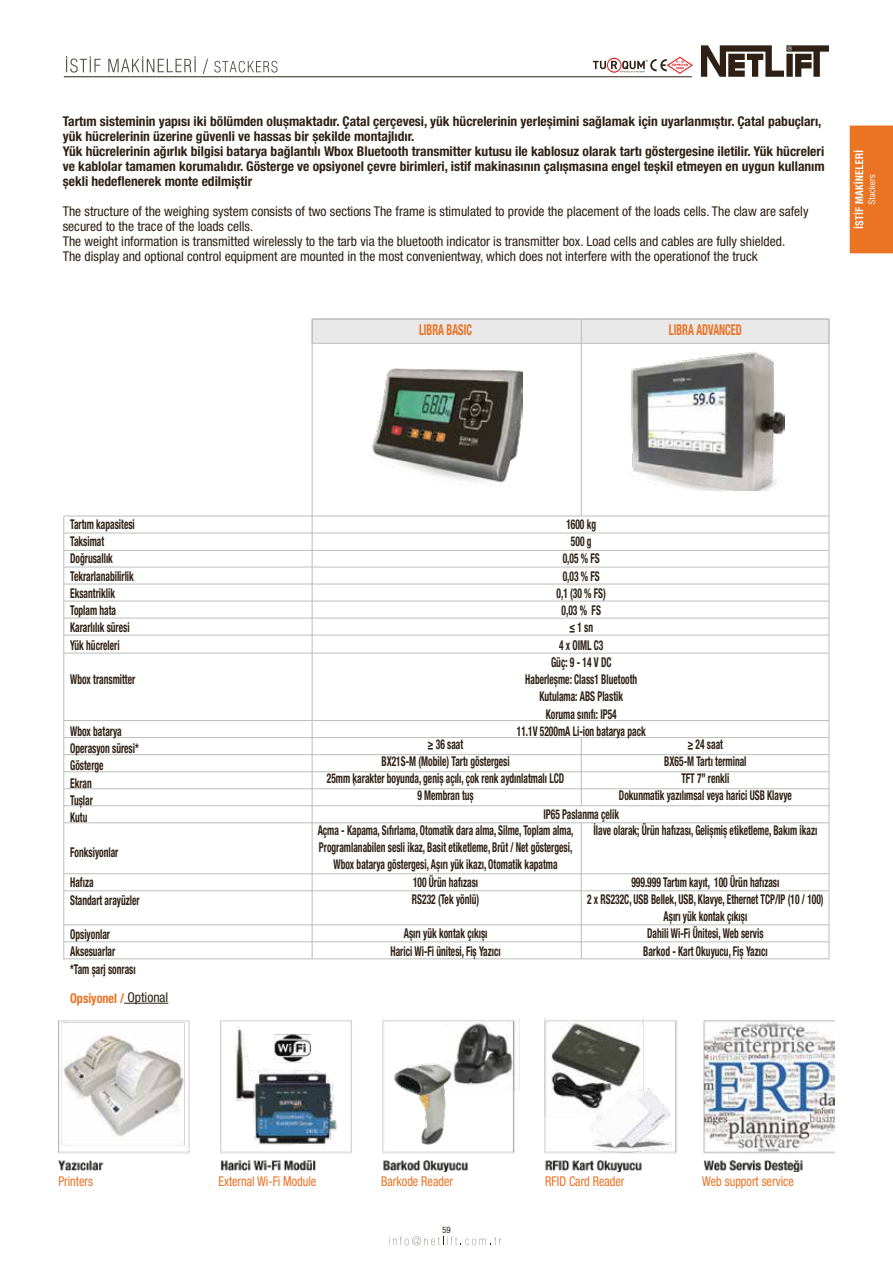
<style>
.page{position:relative;width:893px;height:1263px;background:#fff}
.page>*{position:absolute;margin:0;border:0;box-sizing:border-box;transform-origin:0 0}
.t1{font:700 condensed 15px "Helvetica Neue LT Pro";color:#ea7224;scale:.7 1}
.t2{font:700 condensed 13.5px/17.2px "Helvetica Neue LT Pro";color:#2e2014;text-align:center;scale:.7 1}
.t3{font:700 condensed 13.5px/15px "Helvetica Neue LT Pro";color:#2e2014}
.t4{font:condensed 13.5px/15px "Helvetica Neue LT Pro";color:#2e2014}
.t5{font:condensed 13.5px "Helvetica Neue LT Pro";color:#ea7224;scale:.9 1}
.t6{font:700 condensed 13.5px "Helvetica Neue LT Pro";color:#ea7224;scale:.9 1}
.t7{font:condensed 8.85px "Helvetica Neue LT Pro";color:#2e2014}
.s1{font-weight:400;color:#2e2014}
</style>
<div class="page">
<svg style="left:63px;top:319px;width:766px;height:640px"></svg>
<hr style="left:64px;top:533px;width:765px;height:1px;background:#bebdbc">
<hr style="left:64px;top:516px;width:765px;height:1px;background:#bebdbc">
<hr style="left:64px;top:550px;width:765px;height:1px;background:#bebdbc">
<hr style="left:64px;top:567px;width:765px;height:1px;background:#bebdbc">
<hr style="left:64px;top:584px;width:765px;height:1px;background:#bebdbc">
<hr style="left:64px;top:601px;width:765px;height:1px;background:#bebdbc">
<hr style="left:64px;top:618px;width:765px;height:1px;background:#bebdbc">
<hr style="left:64px;top:635px;width:765px;height:1px;background:#bebdbc">
<hr style="left:64px;top:653px;width:765px;height:1px;background:#bebdbc">
<hr style="left:64px;top:771px;width:765px;height:1px;background:#bebdbc">
<hr style="left:64px;top:754px;width:765px;height:1px;background:#bebdbc">
<hr style="left:64px;top:788px;width:765px;height:1px;background:#bebdbc">
<hr style="left:64px;top:805px;width:765px;height:1px;background:#bebdbc">
<hr style="left:64px;top:737px;width:765px;height:1px;background:#bebdbc">
<hr style="left:64px;top:720px;width:765px;height:1px;background:#bebdbc">
<hr style="left:64px;top:822px;width:765px;height:1px;background:#bebdbc">
<hr style="left:64px;top:873px;width:765px;height:1px;background:#bebdbc">
<hr style="left:64px;top:890px;width:765px;height:1px;background:#bebdbc">
<hr style="left:64px;top:924px;width:765px;height:1px;background:#bebdbc">
<hr style="left:64px;top:941px;width:765px;height:1px;background:#bebdbc">
<img style="left:58px;top:1018px;width:777px;height:153px">
<img style="left:627px;top:351px;width:157px;height:140px">
<img style="left:368px;top:368px;width:155px;height:120px">
<hr style="left:124px;top:1003px;width:44px;height:1px;background:#2e2014">
<hr style="left:581px;top:823px;width:1px;height:136px;background:#bcbbba">
<hr style="left:581px;top:737px;width:1px;height:69px;background:#bcbbba">
<hr style="left:581px;top:319px;width:1px;height:197px;background:#bcbbba">
<hr style="left:312px;top:319px;width:1px;height:640px;background:#bcbbba">
<svg style="left:389px;top:1236px;width:112px;height:9px"></svg>
<svg style="left:701px;top:45px;width:128px;height:32px"></svg>
<hr style="left:64px;top:77px;width:628px;height:1px;background:#2e2014">
<svg style="left:66px;top:56px;width:35px;height:17px"></svg>
<svg style="left:108px;top:56px;width:88px;height:16px"></svg>
<svg style="left:203px;top:59px;width:5px;height:15px"></svg>
<svg style="left:214px;top:61px;width:64px;height:12px"></svg>
<svg style="left:593px;top:56px;width:100px;height:18px"></svg>
<svg style="left:850px;top:126px;width:43px;height:127px"></svg>
<p class="t3" style="left:63px;top:114px;width:763px">Tartım sisteminin yapısı iki bölümden olușmaktadır. Çatal çerçevesi, yük hücrelerinin yerleșimini sağlamak için uyarlanmıștır. Çatal pabuçları, yük hücrelerinin üzerine güvenli ve hassas bir șekilde montajlıdır.<br>Yük hücrelerinin ağırlık bilgisi batarya bağlantılı Wbox Bluetooth transmitter kutusu ile kablosuz olarak tartı göstergesine iletilir. Yük hücreleri ve kablolar tamamen korumalıdır. Gösterge ve opsiyonel çevre birimleri, istif makinasının çalıșmasına engel teșkil etmeyen en uygun kullanım șekli hedeflenerek monte edilmiștir</p>
<p class="t4" style="left:63px;top:204px;width:747px">The structure of the weighing system consists of two sections The frame is stimulated to provide the placement of the loads cells. The claw are safely secured to the trace of the loads cells.<br>The weight information is transmitted wirelessly to the tarb via the bluetooth indicator is transmitter box. Load cells and cables are fully shielded.<br>The display and optional control equipment are mounted in the most convenientway, which does not interfere with the operationof the truck</p>
<p class="t2" style="left:70px;top:515px;width:94px;text-align:left">Tartım kapasitesi<br>Taksimat<br>Doğrusallık<br>Tekrarlanabilirlik<br>Eksantriklik<br>Toplam hata<br>Kararlılık süresi<br>Yük hücreleri</p>
<p class="t2" style="left:70px;top:670px;width:94px">Wbox transmitter</p>
<p class="t2" style="left:70px;top:722px;width:99px;text-align:left">Wbox batarya<br>Operasyon süresi*<br>Gösterge<br>Ekran<br>Tușlar<br>Kutu</p>
<p class="t2" style="left:70px;top:843px;width:70px">Fonksiyonlar</p>
<p class="t2" style="left:70px;top:874px;width:101px;text-align:left">Hafıza<br>Standart arayüzler</p>
<p class="t2" style="left:70px;top:925px;width:95px;text-align:left">Opsiyonlar<br>Aksesuarlar *Tam șarj sonrası</p>
<p class="t6" style="left:70px;top:990px;width:111px">Opsiyonel / <span class="s1">Optional</span></p>
<p class="t1" style="left:419px;top:321px;width:77px">LIBRA BASIC</p>
<p class="t1" style="left:669px;top:321px;width:106px">LIBRA ADVANCED</p>
<p class="t2" style="left:517px;top:515px;width:186px">1600 kg<br>500 g<br>0,05 % FS<br>0,03 % FS<br>0,1 (30 % FS)<br>0,03 % FS<br>≤ 1 sn<br>4 x OIML C3<br>Güç: 9 - 14 V DC<br>Haberleșme: Class1 Bluetooth<br>Kutulama: ABS Plastik<br>Koruma sınıfı: IP54<br>11.1V 5200mA Li-ion batarya pack</p>
<p class="t2" style="left:619px;top:735px;width:249px">≥ 24 saat<br>BX65-M Tartı terminal<br>TFT 7” renkli<br>Dokunmatik yazılımsal veya harici USB Klavye</p>
<p class="t2" style="left:593px;top:821px;width:321px">İlave olarak; Ürün hafızası, Gelișmiș etiketleme, Bakım ikazı</p>
<p class="t2" style="left:587px;top:873px;width:340px">999.999 Tartım kayıt, 100 Ürün hafızası<br>2 x RS232C, USB Bellek, USB, Klavye, Ethernet TCP/IP (10 / 100)<br>Așırı yük kontak çıkıșı<br>Dahili Wi-Fi Ünitesi, Web servis<br>Barkod - Kart Okuyucu, Fiș Yazıcı</p>
<p class="t2" style="left:327px;top:735px;width:341px">≥ 36 saat<br>BX21S-M (Mobile) Tartı göstergesi<br>25mm karakter boyunda, geniș açılı, çok renk aydınlatmalı LCD<br>9 Membran tuș</p>
<p class="t2" style="left:318px;top:821px;width:367px">Açma - Kapama, Sıfırlama, Otomatik dara alma, Silme, Toplam alma, Programlanabilen sesli ikaz, Basit etiketleme, Brüt / Net göstergesi, Wbox batarya göstergesi, Așırı yük ikazı, Otomatik kapatma<br>100 Ürün hafızası<br>RS232 (Tek yönlü)</p>
<p class="t2" style="left:390px;top:925px;width:159px">Așırı yük kontak çıkıșı<br>Harici Wi-Fi ünitesi, Fiș Yazıcı</p>
<p class="t2" style="left:543px;top:805px;width:110px">IP65 Paslanma çelik</p>
<p class="t5" style="left:58px;top:1173px;width:40px">Printers</p>
<p class="t5" style="left:218px;top:1173px;width:110px">External Wi-Fi Module</p>
<p class="t5" style="left:381px;top:1173px;width:81px">Barkode Reader</p>
<p class="t5" style="left:545px;top:1173px;width:90px">RFID Card Reader</p>
<p class="t5" style="left:702px;top:1173px;width:103px">Web support service</p>
<p class="t7" style="left:442px;top:1224px;width:10px">59</p>
</div>
